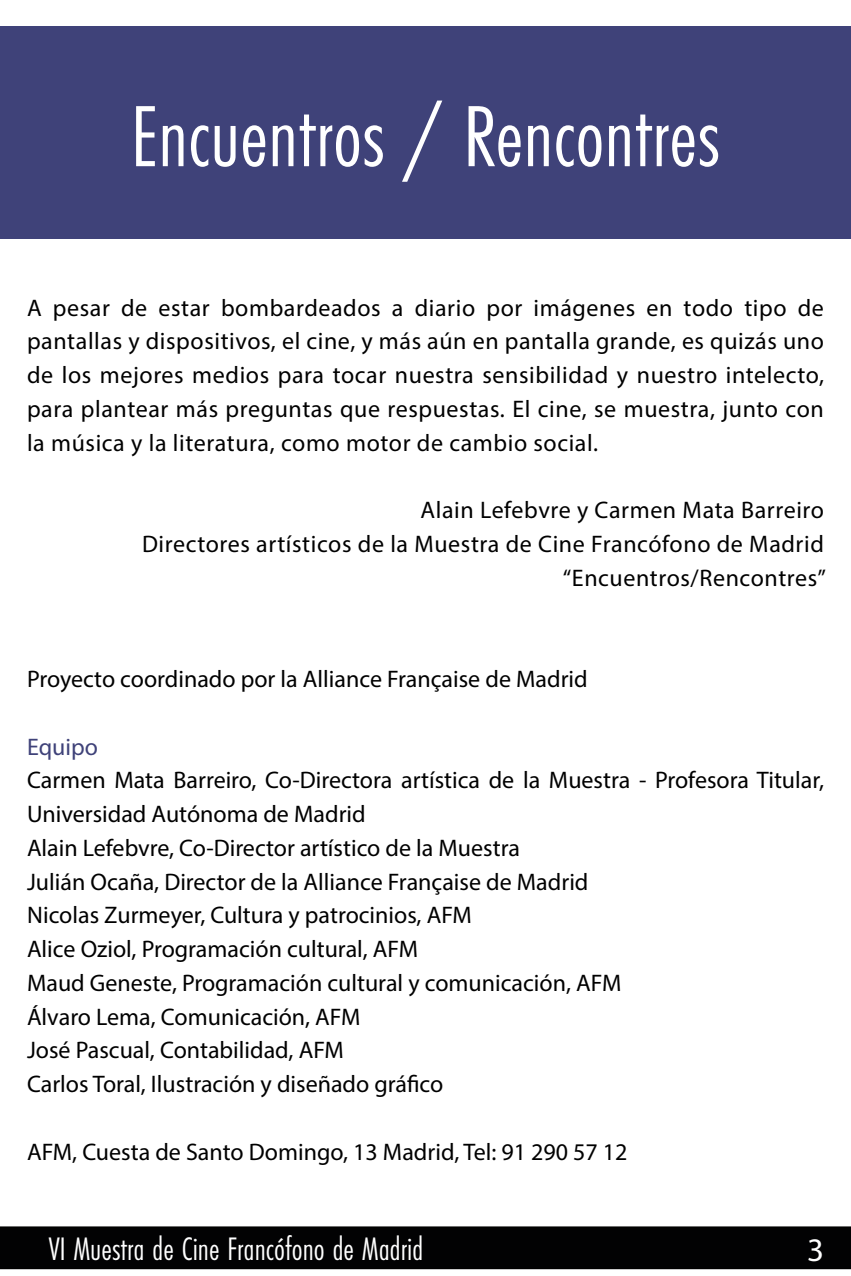
<style>
.page{position:relative;width:851px;height:1276px;background:#fff}
.page>*{position:absolute;margin:0;border:0;box-sizing:border-box;transform-origin:0 0}
.t1{font:90px "Futura PT Cond";color:#fff}
.t2{font:33.75px "Futura PT Cond";color:#fff}
.t3{font:33px "Myriad Pro";color:#fff}
.t4{font:24px/33.8px "Myriad Pro";color:#000;text-align:justify}
.t5{font:24px/33.8px "Myriad Pro";letter-spacing:.025em;color:#000;text-align:right}
.t6{font:24px "Myriad Pro";color:#3f4279}
</style>
<div class="page">
<div style="left:0;top:27px;width:850px;height:212px;background:#3f4279"></div>
<div style="left:0;top:1226px;width:850px;height:43px;background:#020203"></div>
<h1 class="t1" style="left:131px;top:84px;width:590px">Encuentros / Rencontres</h1>
<p class="t4" style="left:27px;top:290px;width:798px">A pesar de estar bombardeados a diario por imágenes en todo tipo de pantallas y dispositivos, el cine, y más aún en pantalla grande, es quizás uno de los mejores medios para tocar nuestra sensibilidad y nuestro intelecto, para plantear más preguntas que respuestas. El cine, se muestra, junto con la música y la literatura, como motor de cambio social.</p>
<p class="t5" style="left:142px;top:493px;width:685px">Alain Lefebvre y Carmen Mata Barreiro<br>Directores artísticos de la Muestra de Cine Francófono de Madrid “Encuentros/Rencontres”</p>
<p class="t4" style="left:27px;top:662px;width:562px">Proyecto coordinado por la Alliance Française de Madrid</p>
<p class="t6" style="left:27px;top:732px;width:72px">Equipo</p>
<p class="t4" style="left:27px;top:763px;width:798px;text-align:left">Carmen Mata Barreiro, Co-Directora artística de la Muestra - Profesora Titular, Universidad Autónoma de Madrid<br>Alain Lefebvre, Co-Director artístico de la Muestra<br>Julián Ocaña, Director de la Alliance Française de Madrid<br>Nicolas Zurmeyer, Cultura y patrocinios, AFM<br>Alice Oziol, Programación cultural, AFM<br>Maud Geneste, Programación cultural y comunicación, AFM<br>Álvaro Lema, Comunicación, AFM<br>José Pascual, Contabilidad, AFM<br>Carlos Toral, Ilustración y diseñado gráfico</p>
<p class="t4" style="left:27px;top:1134px;width:602px">AFM, Cuesta de Santo Domingo, 13 Madrid, Tel: 91 290 57 12</p>
<h2 class="t2" style="left:49px;top:1229px;width:376px">VI Muestra de Cine Francófono de Madrid</h2>
<h3 class="t3" style="left:806px;top:1229px;width:18px">3</h3>
</div>
